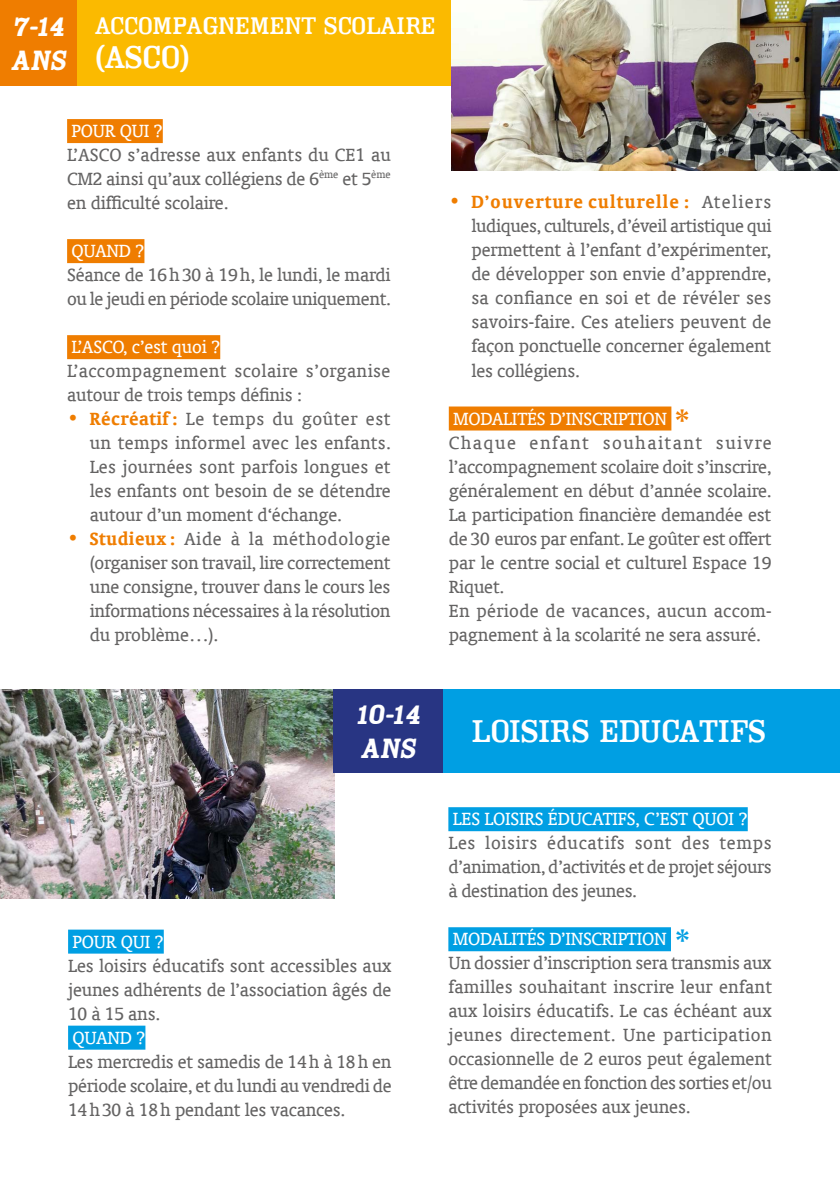
<style>
.page{position:relative;width:840px;height:1191px;background:#fff}
.page>*{position:absolute;margin:0;border:0;box-sizing:border-box;transform-origin:0 0}
.texte_dans_descripti{font:700 44px "Oranda BT";color:#ef7d00}
.texte_dans_descripti-2{font:700 44px "Oranda BT";color:#009fe3}
.titre_flyer{font:34px "CAM";letter-spacing:-.02em;color:#fff}
.t1{font:italic 700 30px/34px "CAM";color:#fff}
.titre_flyer-2{font:26px "CAM";letter-spacing:-.02em;color:#fff}
.texte_dans_descripti-3{font:20px/24px "Oranda BT";letter-spacing:-.01em;color:#646363;text-align:justify}
.texte_dans_descripti-4{font:20px "Oranda BT";letter-spacing:-.01em;color:#fff}
.texte_dans_descripti-5{font:20px/24px "Oranda BT";letter-spacing:.02em;color:#646363}
.s1{font-weight:700;color:#ef7d00}
</style>
<div class="page">
<div style="left:0;top:0;width:504px;height:85px;background:#fbba00"></div>
<img style="left:451px;top:0;width:388px;height:170px">
<div style="left:67px;top:119px;width:96px;height:24px;background:#ef7d00"></div>
<div style="left:67px;top:239px;width:77px;height:24px;background:#ef7d00"></div>
<div style="left:67px;top:335px;width:153px;height:24px;background:#ef7d00"></div>
<div style="left:166px;top:689px;width:673px;height:83px;background:#009fe3"></div>
<div style="left:68px;top:929px;width:96px;height:24px;background:#009fe3"></div>
<div style="left:68px;top:1025px;width:77px;height:24px;background:#009fe3"></div>
<img style="left:0;top:689px;width:334px;height:210px">
<div style="left:0;top:0;width:77px;height:85px;background:#ef7d00"></div>
<div style="left:333px;top:689px;width:109px;height:83px;background:#283583"></div>
<div style="left:448px;top:406px;width:223px;height:24px;background:#ef7d00"></div>
<div style="left:448px;top:807px;width:299px;height:24px;background:#009fe3"></div>
<div style="left:448px;top:927px;width:222px;height:24px;background:#009fe3"></div>
<p class="t1" style="left:11px;top:9px;width:57px">7-14<br>ANS</p>
<p class="titre_flyer-2" style="left:95px;top:11px;width:342px">ACCOMPAGNEMENT SCOLAIRE</p>
<p class="titre_flyer" style="left:95px;top:38px;width:96px">(ASCO)</p>
<p class="texte_dans_descripti-4" style="left:71px;top:119px;width:93px">POUR QUI ?</p>
<p class="texte_dans_descripti-3" style="left:67px;top:143px;width:325px">L’ASCO s’adresse aux enfants du CE1 au CM2 ainsi qu’aux collégiens de 6<sup>ème</sup> et 5<sup>ème </sup>en difficulté scolaire.</p>
<p class="texte_dans_descripti-4" style="left:71px;top:239px;width:74px">QUAND ?</p>
<p class="texte_dans_descripti-3" style="left:67px;top:263px;width:325px">Séance de 16h30 à 19h, le lundi, le mardi ou le jeudi en période scolaire uniquement.</p>
<p class="texte_dans_descripti-4" style="left:71px;top:335px;width:150px">L’ASCO, c’est quoi ?</p>
<p class="texte_dans_descripti-5" style="left:67px;top:359px;width:325px">L’accompagnement scolaire s’organise autour de trois temps définis :</p>
<p class="texte_dans_descripti-3" style="left:90px;top:407px;width:302px;text-indent:-23px"><span class="s1">• Récréatif :</span> Le temps du goûter est un temps informel avec les enfants.<br>Les journées sont parfois longues et les enfants ont besoin de se détendre autour d’un moment d‘échange.</p>
<p class="texte_dans_descripti-3" style="left:90px;top:527px;width:302px;text-indent:-23px"><span class="s1">• Studieux :</span> Aide à la méthodologie (organiser son travail, lire correctement une consigne, trouver dans le cours les informations nécessaires à la résolution du problème…).</p>
<p class="texte_dans_descripti-3" style="left:471px;top:190px;width:301px;text-indent:-23px"><span class="s1">• D’ouverture culturelle :</span> Ateliers ludiques, culturels, d’éveil artistique qui permettent à l’enfant d’expérimenter, de développer son envie d’apprendre, sa confiance en soi et de révéler ses savoirs-faire. Ces ateliers peuvent de façon ponctuelle concerner également les collégiens.</p>
<p class="texte_dans_descripti-4" style="left:453px;top:407px;width:215px">MODALITÉS D’INSCRIPTION</p>
<p class="texte_dans_descripti-3" style="left:448px;top:430px;width:324px">Chaque enfant souhaitant suivre l’accompagnement scolaire doit s’inscrire, généralement en début d’année scolaire.<br>La participation financière demandée est de 30 euros par enfant. Le goûter est offert par le centre social et culturel Espace 19<br>Riquet.</p>
<p class="texte_dans_descripti-3" style="left:448px;top:598px;width:324px">En période de vacances, aucun accom&shy;pagnement à la scolarité ne sera assuré.</p>
<p class="texte_dans_descripti" style="left:675px;top:399px;width:16px">*</p>
<p class="t1" style="left:355px;top:697px;width:67px">10-14</p>
<p class="t1" style="left:360px;top:731px;width:57px">ANS</p>
<p class="texte_dans_descripti-4" style="left:72px;top:930px;width:93px">POUR QUI ?</p>
<p class="texte_dans_descripti-3" style="left:68px;top:953px;width:325px">Les loisirs éducatifs sont accessibles aux jeunes adhérents de l’association âgés de 10 à 15 ans.</p>
<p class="texte_dans_descripti-4" style="left:72px;top:1026px;width:74px">QUAND ?</p>
<p class="texte_dans_descripti-3" style="left:68px;top:1049px;width:325px">Les mercredis et samedis de 14h à 18h en période scolaire, et du lundi au vendredi de 14h30 à 18h pendant les vacances.</p>
<p class="titre_flyer" style="left:471px;top:712px;width:296px">LOISIRS EDUCATIFS</p>
<p class="texte_dans_descripti-4" style="left:452px;top:807px;width:296px">LES LOISIRS ÉDUCATIFS, C’EST QUOI ?</p>
<p class="texte_dans_descripti-3" style="left:448px;top:830px;width:325px">Les loisirs éducatifs sont des temps d’animation, d’activités et de projet séjours à destination des jeunes.</p>
<p class="texte_dans_descripti-4" style="left:452px;top:927px;width:215px">MODALITÉS D’INSCRIPTION</p>
<p class="texte_dans_descripti-3" style="left:448px;top:950px;width:325px">Un dossier d’inscription sera transmis aux familles souhaitant inscrire leur enfant aux loisirs éducatifs. Le cas échéant aux jeunes directement. Une participation occasionnelle de 2 euros peut également être demandée en fonction des sorties et/ou activités proposées aux jeunes.</p>
<p class="texte_dans_descripti-2" style="left:675px;top:919px;width:16px">*</p>
</div>
